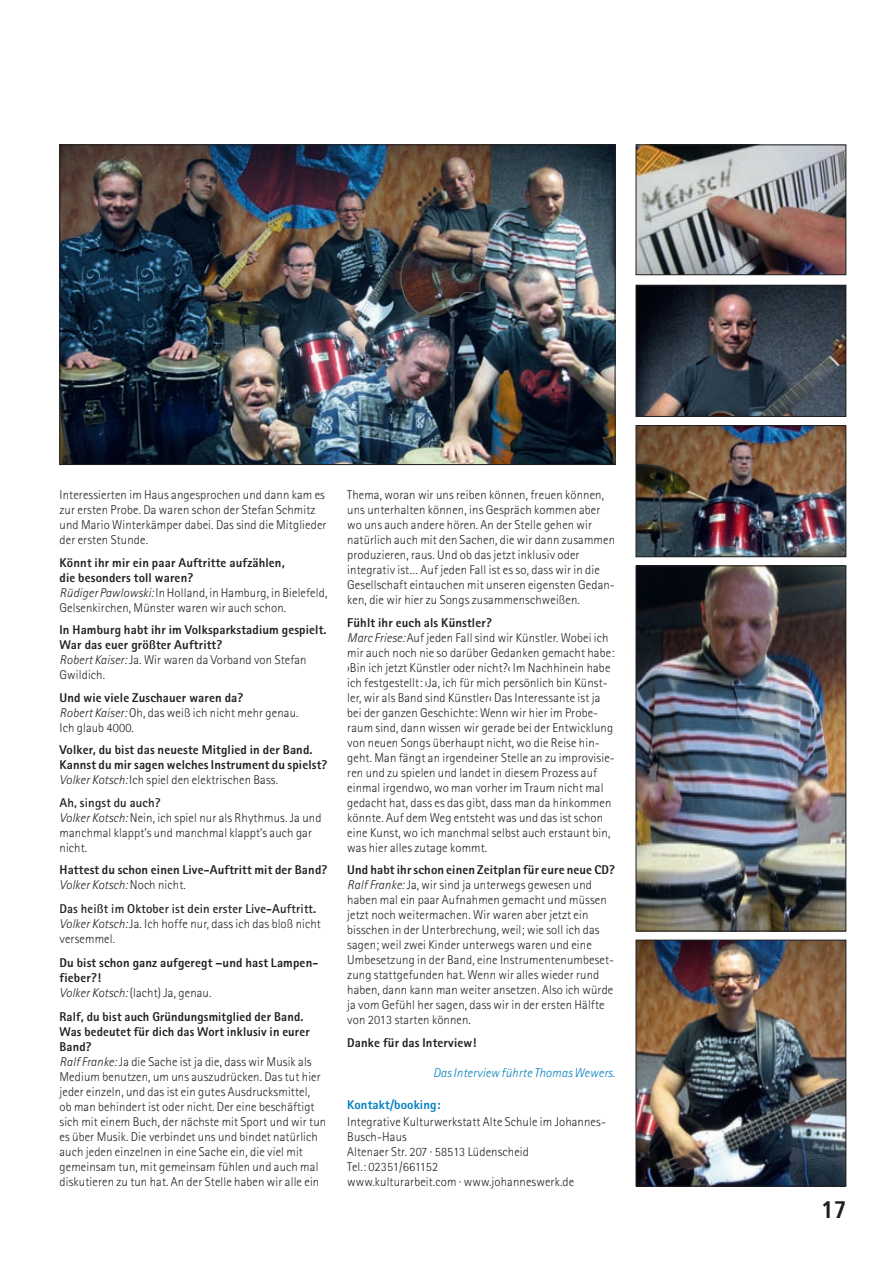
<style>
.page{position:relative;width:893px;height:1263px;background:#fff}
.page>*{position:absolute;margin:0;border:0;box-sizing:border-box;transform-origin:0 0}
.t1{font:700 condensed 24px "Frutiger";color:#231f20}
.t2{font:300 12.75px/15px "Rotis Sans Serif";letter-spacing:.01em;color:#231f20}
.t3{font:800 12.75px/15px "Rotis Sans Serif";letter-spacing:.01em;color:#231f20}
.t4{font:700 12.75px/15px "Rotis Sans Serif";letter-spacing:.01em;color:#231f20}
.t5{font:italic 300 12.75px "Rotis Sans Serif";letter-spacing:.01em;color:#007ebf}
.t6{font:800 12.75px "Rotis Sans Serif";letter-spacing:.01em;color:#007ebf}
.s1{font-weight:800}
.s2{font-style:italic}
.s3{font-weight:300;font-style:italic}
.s4{font-weight:300}
.s5{font-weight:700}
</style>
<div class="page">
<img style="left:638px;top:147px;width:206px;height:126px">
<div style="left:636px;top:145px;width:210px;height:130px;border:1px solid #231f20"></div>
<img style="left:638px;top:287px;width:206px;height:128px">
<div style="left:636px;top:285px;width:210px;height:132px;border:1px solid #231f20"></div>
<img style="left:638px;top:427px;width:206px;height:128px">
<div style="left:636px;top:425px;width:210px;height:132px;border:1px solid #231f20"></div>
<img style="left:638px;top:568px;width:206px;height:361px">
<div style="left:636px;top:566px;width:210px;height:365px;border:1px solid #231f20"></div>
<img style="left:638px;top:942px;width:206px;height:242px">
<div style="left:636px;top:940px;width:210px;height:246px;border:1px solid #231f20"></div>
<img style="left:62px;top:147px;width:551px;height:316px">
<p class="t2" style="left:60px;top:488px;width:269px">Interessierten im Haus angesprochen und dann kam es zur ersten Probe. Da waren schon der Stefan Schmitz und Mario Winterkämper dabei. Das sind die Mitglieder der ersten Stunde.</p>
<p class="t2" style="left:60px;top:556px;width:269px"><span class="s1">Könnt ihr mir ein paar Auftritte aufzählen,<br>die besonders toll waren?<br></span><span class="s2">Rüdiger Pawlowski:</span> In Holland, in Hamburg, in Bielefeld, Gelsenkirchen, Münster waren wir auch schon.</p>
<p class="t3" style="left:60px;top:624px;width:269px">In Hamburg habt ihr im Volksparkstadium gespielt.<br>War das euer größter Auftritt?<br><span class="s3">Robert Kaiser:</span> <span class="s4">Ja. Wir waren da Vorband von Stefan Gwildich.</span></p>
<p class="t2" style="left:60px;top:691px;width:241px"><span class="s1">Und wie viele Zuschauer waren da?<br></span><span class="s2">Robert Kaiser:</span> Oh, das weiß ich nicht mehr genau.<br>Ich glaub 4000.</p>
<p class="t3" style="left:60px;top:744px;width:269px">Volker, du bist das neueste Mitglied in der Band.<br>Kannst du mir sagen welches Instrument du spielst?<br><span class="s3">Volker Kotsch:</span> <span class="s4">Ich spiel den elektrischen Bass.</span></p>
<p class="t2" style="left:60px;top:796px;width:263px"><span class="s5">Ah, singst du auch?<br></span><span class="s2">Volker Kotsch:</span> Nein, ich spiel nur als Rhythmus. Ja und manchmal klappt’s und manchmal klappt’s auch gar nicht.</p>
<p class="t3" style="left:60px;top:864px;width:269px">Hattest du schon einen Live-Auftritt mit der Band?<br><span class="s3">Volker Kotsch:</span> <span class="s4">Noch nicht.</span></p>
<p class="t4" style="left:60px;top:903px;width:263px">Das heißt im Oktober ist dein erster Live-Auftritt.<br><span class="s3">Volker Kotsch:</span> <span class="s4">Ja. Ich hoffe nur, dass ich das bloß nicht versemmel.</span></p>
<p class="t3" style="left:60px;top:957px;width:260px">Du bist schon ganz aufgeregt –und hast Lampen&shy;fieber?!<br><span class="s3">Volker Kotsch:</span> <span class="s4">(lacht) Ja, genau.</span></p>
<p class="t2" style="left:60px;top:1010px;width:268px"><span class="s1">Ralf, du bist auch Gründungsmitglied der Band.<br>Was bedeutet für dich das Wort inklusiv in eurer Band?<br></span><span class="s2">Ralf Franke:</span> Ja die Sache ist ja die, dass wir Musik als Medium benutzen, um uns auszudrücken. Das tut hier jeder einzeln, und das ist ein gutes Ausdrucksmittel,<br>ob man behindert ist oder nicht. Der eine beschäftigt sich mit einem Buch, der nächste mit Sport und wir tun es über Musik. Die verbindet uns und bindet natürlich auch jeden einzelnen in eine Sache ein, die viel mit gemeinsam tun, mit gemeinsam fühlen und auch mal diskutieren zu tun hat. An der Stelle haben wir alle ein</p>
<p class="t2" style="left:347px;top:488px;width:269px">Thema, woran wir uns reiben können, freuen können, uns unterhalten können, ins Gespräch kommen aber wo uns auch andere hören. An der Stelle gehen wir natürlich auch mit den Sachen, die wir dann zusammen produzieren, raus. Und ob das jetzt inklusiv oder integrativ ist… Auf jeden Fall ist es so, dass wir in die Gesellschaft eintauchen mit unseren eigensten Gedan&shy;ken, die wir hier zu Songs zusammenschweißen.</p>
<p class="t2" style="left:347px;top:616px;width:269px"><span class="s1">Fühlt ihr euch als Künstler?<br></span><span class="s2">Marc Friese:</span> Auf jeden Fall sind wir Künstler. Wobei ich mir auch noch nie so darüber Gedanken gemacht habe: ›Bin ich jetzt Künstler oder nicht?‹ Im Nachhinein habe ich festgestellt: ›Ja, ich für mich persönlich bin Künst&shy;ler, wir als Band sind Künstler‹ Das Interessante ist ja bei der ganzen Geschichte: Wenn wir hier im Probe&shy;raum sind, dann wissen wir gerade bei der Entwicklung von neuen Songs überhaupt nicht, wo die Reise hin&shy;geht. Man fängt an irgendeiner Stelle an zu improvisie&shy;ren und zu spielen und landet in diesem Prozess auf einmal irgendwo, wo man vorher im Traum nicht mal gedacht hat, dass es das gibt, dass man da hinkommen könnte. Auf dem Weg entsteht was und das ist schon eine Kunst, wo ich manchmal selbst auch erstaunt bin, was hier alles zutage kommt.</p>
<p class="t2" style="left:347px;top:864px;width:269px"><span class="s1">Und habt ihr schon einen Zeitplan für eure neue CD?<br></span><span class="s2">Ralf Franke:</span> Ja, wir sind ja unterwegs gewesen und haben mal ein paar Aufnahmen gemacht und müssen jetzt noch weitermachen. Wir waren aber jetzt ein bisschen in der Unterbrechung, weil; wie soll ich das sagen; weil zwei Kinder unterwegs waren und eine Umbesetzung in der Band, eine Instrumentenumbeset&shy;zung stattgefunden hat. Wenn wir alles wieder rund haben, dann kann man weiter ansetzen. Also ich würde ja vom Gefühl her sagen, dass wir in der ersten Hälfte von 2013 starten können.</p>
<p class="t3" style="left:347px;top:1036px;width:131px">Danke für das Interview!</p>
<p class="t5" style="left:433px;top:1068px;width:184px">Das Interview führte Thomas Wewers.</p>
<p class="t6" style="left:347px;top:1100px;width:95px">Kontakt/booking:</p>
<p class="t2" style="left:347px;top:1116px;width:260px">Integrative Kulturwerkstatt Alte Schule im Johannes-Busch-Haus<br>Altenaer Str. 207 · 58513 Lüdenscheid<br>Tel.: 02351/661152<br>www.kulturarbeit.com · www.johanneswerk.de</p>
<h1 class="t1" style="left:821px;top:1199px;width:26px">17</h1>
</div>
